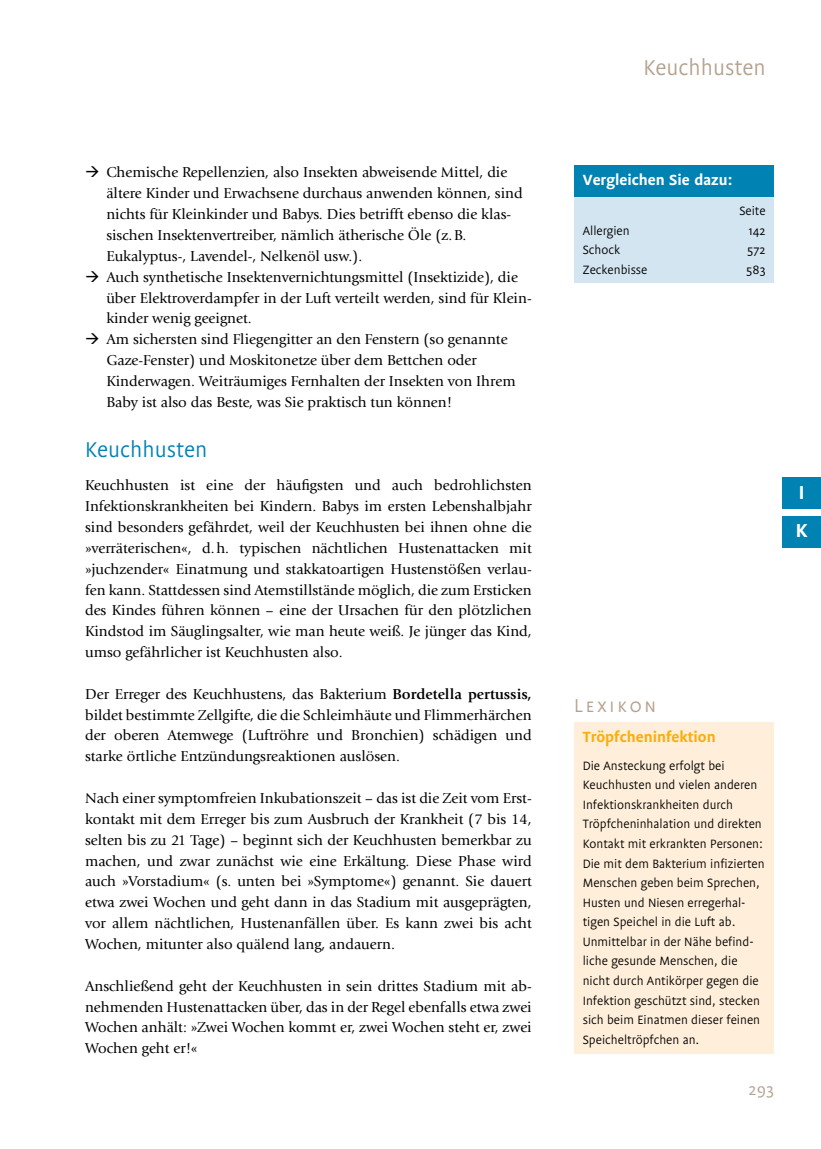
<style>
.page{position:relative;width:821px;height:1149px;background:#fff}
.page>*{position:absolute;margin:0;border:0;box-sizing:border-box;transform-origin:0 0}
.t1{font:24px "Flex";color:#b5a18f}
.t2{font:24px "Flex";color:#0082b2}
.t3{font:21px "Flex";letter-spacing:.14em;color:#b5a18f}
.t4{font:700 21px "Flex";color:#fff}
.t5{font:18px "Flex";color:#b5a18f}
.t6{font:700 16.5px "Flex";color:#fff}
.t7{font:700 16.5px "Flex";color:#f9ae0c}
.t8{font:15px/20.9px "Giovanni Std";color:#000;text-align:justify}
.t9{font:13.5px/19.5px "Flex";color:#000}
.s1{font-weight:700}
</style>
<div class="page">
<div style="left:782px;top:515px;width:39px;height:32px;background:#0082b2"></div>
<div style="left:574px;top:165px;width:200px;height:32px;background:#0082b2"></div>
<div style="left:574px;top:197px;width:200px;height:85px;background:#d4e5f2"></div>
<div style="left:574px;top:721px;width:200px;height:331px;background:#ffefda"></div>
<div style="left:782px;top:477px;width:39px;height:31px;background:#0082b2"></div>
<p class="t8" style="left:106px;top:162px;width:427px;text-align:left">Chemische Repellenzien, also Insekten abweisende Mittel, die ältere Kinder und Erwachsene durchaus anwenden können, sind nichts für Kleinkinder und Babys. Dies betrifft ebenso die klas&shy;sischen Insektenvertreiber, nämlich ätherische Öle (z.B.<br>Eukalyptus-, Lavendel-, Nelkenöl usw.).<br>Auch synthetische Insektenvernichtungsmittel (Insektizide), die über Elektroverdampfer in der Luft verteilt werden, sind für Klein&shy;kinder wenig geeignet.<br>Am sichersten sind Fliegengitter an den Fenstern (so genannte Gaze-Fenster) und Moskitonetze über dem Bettchen oder Kinderwagen. Weiträumiges Fernhalten der Insekten von Ihrem Baby ist also das Beste, was Sie praktisch tun können!</p>
<h1 class="t2" style="left:85px;top:435px;width:124px">Keuchhusten</h1>
<p class="t8" style="left:85px;top:475px;width:448px">Keuchhusten ist eine der häufigsten und auch bedrohlichsten Infektionskrankheiten bei Kindern. Babys im ersten Lebenshalbjahr sind besonders gefährdet, weil der Keuchhusten bei ihnen ohne die »verräterischen«, d.h. typischen nächtlichen Hustenattacken mit »juchzender« Einatmung und stakkatoartigen Husten-stößen verlau&shy;fen kann. Stattdessen sind Atemstillstände möglich, die zum Ersticken des Kindes führen können – eine der Ursachen für den plötzlichen Kindstod im Säuglingsalter, wie man heute weiß. Je jünger das Kind, umso gefährlicher ist Keuchhusten also.</p>
<p class="t8" style="left:85px;top:683px;width:448px">Der Erreger des Keuchhustens, das Bakterium <span class="s1">Bordetella pertussis, </span>bildet bestimmte Zellgifte, die die Schleimhäu-te und Flimmerhärchen der oberen Atemwege (Luftröhre und Bron--chien) schädigen und starke örtliche Entzündungsreaktionen auslösen.</p>
<p class="t8" style="left:85px;top:787px;width:448px">Nach einer symptomfreien Inkubationszeit – das ist die Zeit vom Erst&shy;kontakt mit dem Erreger bis zum Ausbruch der Krankheit (7 bis 14, selten bis zu 21 Tage) – beginnt sich der Keuchhusten bemerkbar zu machen, und zwar zunächst wie eine Erkältung. Diese Phase wird auch »Vorstadium« (s. unten bei »Symptome«) genannt. Sie dauert etwa zwei Wochen und geht dann in das Stadium mit ausgeprägten, vor allem nächtlichen, Hustenanfällen über. Es kann zwei bis acht Wochen, mitunter also quälend lang, andauern.</p>
<p class="t8" style="left:85px;top:975px;width:448px">Anschließend geht der Keuchhusten in sein drittes Sta-dium mit ab&shy;nehmenden Hustenattacken über, das in der Regel ebenfalls etwa zwei Wochen anhält: »Zwei Wochen kommt er, zwei Wochen steht er, zwei Wochen geht er!«</p>
<h1 class="t1" style="left:643px;top:54px;width:124px">Keuchhusten</h1>
<p class="t6" style="left:583px;top:171px;width:151px">Vergleichen Sie dazu:</p>
<p class="t9" style="left:739px;top:201px;width:28px">Seite</p>
<p class="t9" style="left:583px;top:221px;width:48px">Allergien</p>
<p class="t9" style="left:748px;top:221px;width:19px">142</p>
<p class="t9" style="left:583px;top:240px;width:39px">Schock</p>
<p class="t9" style="left:747px;top:240px;width:20px">572</p>
<p class="t9" style="left:583px;top:260px;width:66px">Zeckenbisse</p>
<p class="t9" style="left:746px;top:260px;width:21px">583</p>
<h2 class="t4" style="left:799px;top:479px;width:7px">I</h2>
<h2 class="t4" style="left:796px;top:518px;width:13px">K</h2>
<h2 class="t3" style="left:574px;top:693px;width:83px">Lexikon</h2>
<p class="t7" style="left:583px;top:726px;width:134px">Tröpfcheninfektion</p>
<p class="t9" style="left:583px;top:755px;width:183px">Die Ansteckung erfolgt bei<br>Keuchhusten und vielen anderen<br>Infektionskrankheiten durch<br>Tröpfchen-inhalation und direkten<br>Kontakt mit erkrankten Personen:<br>Die mit dem Bakterium infizierten<br>Menschen geben beim Sprechen,<br>Husten und Niesen erregerhal&shy;tigen Speichel in die Luft ab.<br>Unmittelbar in der Nähe befind&shy;liche gesunde Menschen, die nicht durch Antikörper gegen die<br>Infektion geschützt sind, stecken sich beim Einatmen dieser feinen<br>Speicheltröpfchen an.</p>
<p class="t5" style="left:748px;top:1078px;width:27px">293</p>
</div>
